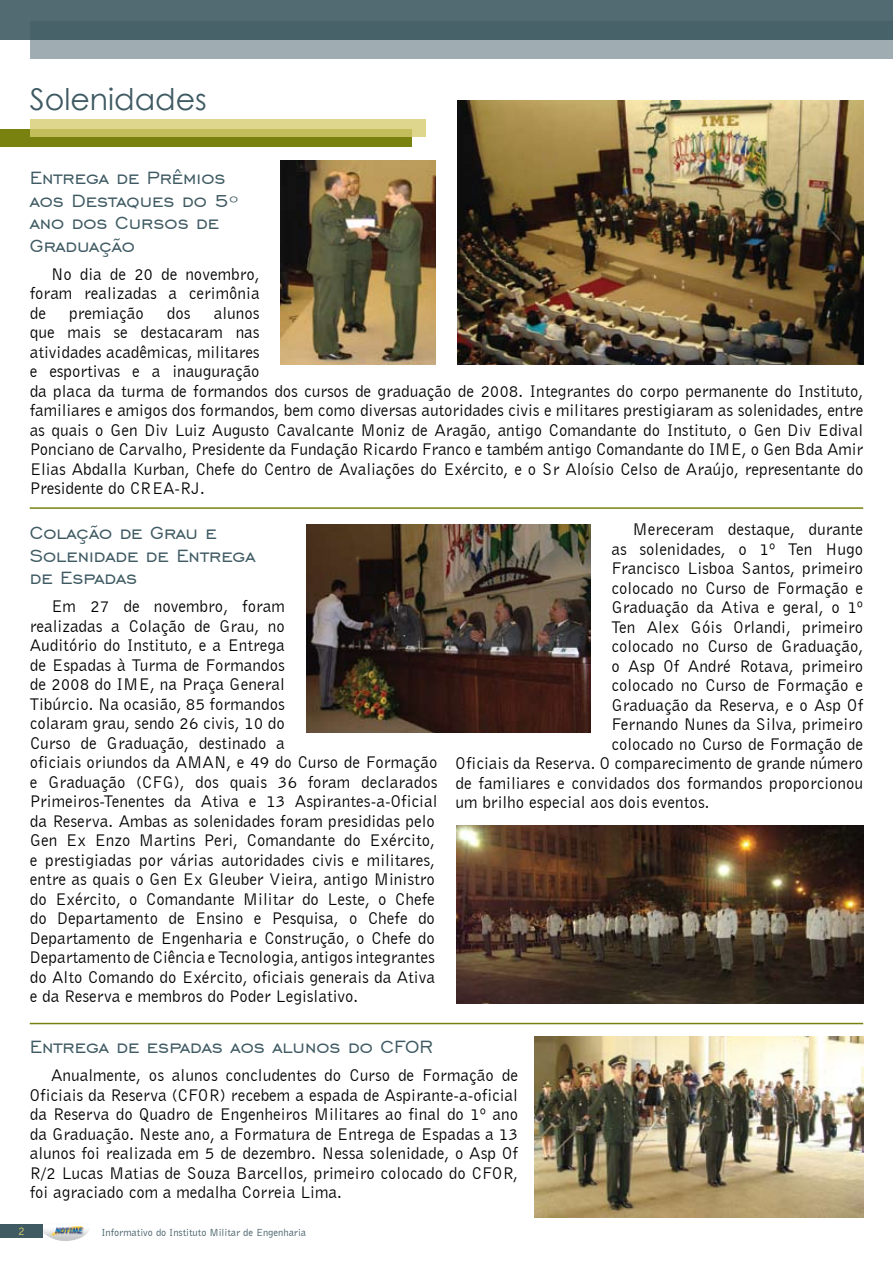
<style>
.page{position:relative;width:893px;height:1263px;background:#fff}
.page>*{position:absolute;margin:0;border:0;box-sizing:border-box;transform-origin:0 0}
.t1{font:30px "Century Gothic";color:#3f5a63}
.t2{font:22.5px/22.5px "Engravers Gothic BT";color:#3f5a63}
.t3{font:17.25px/19.5px "Bell Gothic BT";color:#000;text-align:justify}
.t4{font:12px "Bell Gothic BT";color:#d6cc70}
.t5{font:10.5px "Bell Gothic BT";color:#3f5a63}
</style>
<div class="page">
<img style="left:43px;top:1226px;width:46px;height:15px">
<div style="left:0;top:1223px;width:43px;height:14px;background:#3f5a63"></div>
<div style="left:0;top:0;width:893px;height:40px;background:#526a72"></div>
<div style="left:30px;top:40px;width:862px;height:19px;background:#9facb1"></div>
<hr style="left:892px;top:0;width:1px;height:40px;background:#3f5a63">
<hr style="left:892px;top:21px;width:1px;height:38px;background:#3f5a63">
<div style="left:0;top:129px;width:411px;height:18px;background:#79820e"></div>
<svg style="left:30px;top:119px;width:395px;height:18px;fill:#ded68c"></svg>
<img style="left:281px;top:161px;width:155px;height:203px">
<img style="left:457px;top:100px;width:406px;height:264px">
<hr style="left:30px;top:507px;width:833px;height:2px;background:#79820e">
<hr style="left:30px;top:1023px;width:833px;height:1px;background:#79820e">
<img style="left:306px;top:525px;width:284px;height:207px">
<img style="left:456px;top:825px;width:407px;height:178px">
<img style="left:534px;top:1037px;width:329px;height:181px">
<h1 class="t1" style="left:30px;top:78px;width:179px">Solenidades</h1>
<h2 class="t2" style="left:30px;top:166px;width:210px">Entrega de Prêmios aos Destaques do 5º ano dos Cursos de<br>Graduação</h2>
<p class="t3" style="left:30px;top:264px;width:231px;text-indent:21px">No dia de 20 de novembro, foram realizadas a cerimônia de</p>
<p class="t3" style="left:30px;top:303px;width:835px;text-align:left;text-indent:184px">alunos<br>que mais se destacaram nas<br>atividades acadêmicas, militares<br>e esportivas e a inauguração<br>da placa da turma de formandos dos cursos de graduação de 2008. Integrantes do corpo permanente do Instituto, familiares e amigos dos formandos, bem como diversas autoridades civis e militares prestigiaram as solenidades, entre as quais o Gen Div Luiz Augusto Cavalcante Moniz de Aragão, antigo Comandante do Instituto, o Gen Div Edival Ponciano de Carvalho, Presidente da Fundação Ricardo Franco e também antigo Comandante do IME, o Gen Bda Amir Elias Abdalla Kurban, Chefe do Centro de Avaliações do Exército, e o Sr Aloísio Celso de Araújo, representante do Presidente do CREA-RJ.</p>
<h2 class="t2" style="left:30px;top:521px;width:227px">Colação de Grau e<br>Solenidade de Entrega de Espadas</h2>
<p class="t3" style="left:30px;top:596px;width:409px;text-align:left;text-indent:21px">Em 27 de novembro, foram<br>realizadas a Colação de Grau, no<br>Auditório do Instituto, e a Entrega<br>de Espadas à Turma de Formandos<br>de 2008 do IME, na Praça General<br>Tibúrcio. Na ocasião, 85 formandos<br>colaram grau, sendo 26 civis, 10 do<br>Curso de Graduação, destinado a<br>oficiais oriundos da AMAN, e 49 do Curso de Formação e Graduação (CFG), dos quais 36 foram declarados Primeiros-Tenentes da Ativa e 13 Aspirantes-a-Oficial da Reserva. Ambas as solenidades foram presididas pelo Gen Ex Enzo Martins Peri, Comandante do Exército, e prestigiadas por várias autoridades civis e militares, entre as quais o Gen Ex Gleuber Vieira, antigo Ministro do Exército, o Comandante Militar do Leste, o Chefe do Departamento de Ensino e Pesquisa, o Chefe do Departamento de Engenharia e Construção, o Chefe do Departamento de Ciência e Tecnologia, antigos integrantes do Alto Comando do Exército, oficiais generais da Ativa e da Reserva e membros do Poder Legislativo.</p>
<p class="t3" style="left:69px;top:303px;width:76px">premiação</p>
<p class="t3" style="left:167px;top:303px;width:25px">dos</p>
<p class="t3" style="left:633px;top:519px;width:232px">Mereceram destaque, durante</p>
<p class="t3" style="left:611px;top:539px;width:253px">as solenidades, o 1º Ten Hugo</p>
<p class="t3" style="left:611px;top:558px;width:253px">Francisco Lisboa Santos, primeiro</p>
<p class="t3" style="left:611px;top:578px;width:253px">colocado no Curso de Formação e</p>
<p class="t3" style="left:611px;top:597px;width:253px">Graduação da Ativa e geral, o 1º</p>
<p class="t3" style="left:611px;top:617px;width:253px">Ten Alex Góis Orlandi, primeiro</p>
<p class="t3" style="left:611px;top:636px;width:253px">colocado no Curso de Graduação,</p>
<p class="t3" style="left:611px;top:656px;width:253px">o Asp Of André Rotava, primeiro</p>
<p class="t3" style="left:611px;top:675px;width:253px">colocado no Curso de Formação e</p>
<p class="t3" style="left:611px;top:695px;width:253px">Graduação da Reserva, e o Asp Of</p>
<p class="t3" style="left:611px;top:714px;width:253px">Fernando Nunes da Silva, primeiro</p>
<p class="t3" style="left:611px;top:734px;width:253px">colocado no Curso de Formação de</p>
<p class="t3" style="left:455px;top:753px;width:409px">Oficiais da Reserva. O comparecimento de grande número</p>
<p class="t3" style="left:455px;top:773px;width:409px">de familiares e convidados dos formandos proporcionou</p>
<p class="t3" style="left:455px;top:792px;width:255px">um brilho especial aos dois eventos.</p>
<h2 class="t2" style="left:30px;top:1035px;width:405px">Entrega de espadas aos alunos do CFOR</h2>
<p class="t3" style="left:30px;top:1065px;width:490px;text-indent:21px">Anualmente, os alunos concludentes do Curso de Formação de Oficiais da Reserva (CFOR) recebem a espada de Aspirante-a-oficial da Reserva do Quadro de Engenheiros Militares ao final do 1º ano da Graduação. Neste ano, a Formatura de Entrega de Espadas a 13 alunos foi realizada em 5 de dezembro. Nessa solenidade, o Asp Of R/2 Lucas Matias de Souza Barcellos, primeiro colocado do CFOR, foi agraciado com a medalha Correia Lima.</p>
<p class="t4" style="left:18px;top:1223px;width:8px">2</p>
<p class="t5" style="left:101px;top:1226px;width:206px">Informativo do Instituto Militar de Engenharia</p>
</div>
